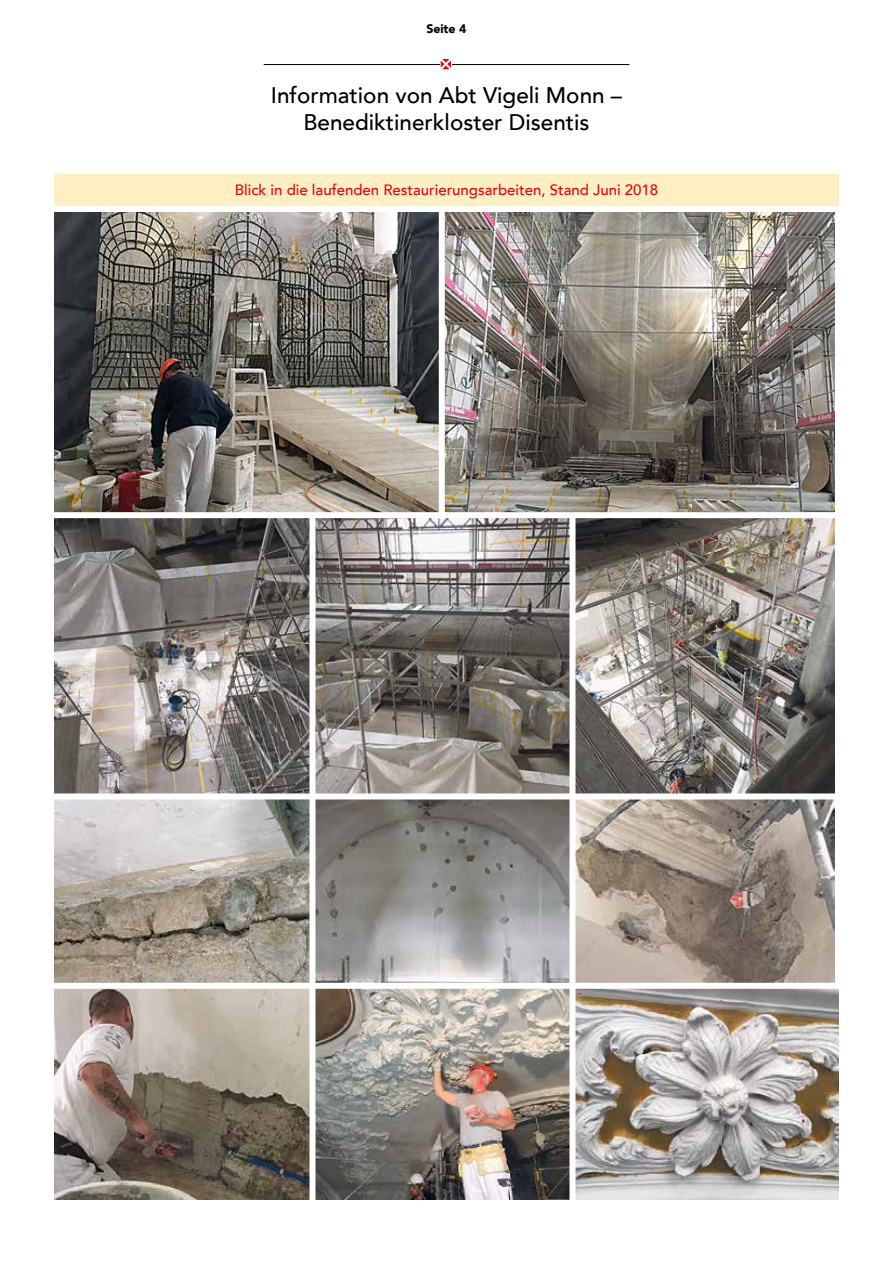
<style>
.page{position:relative;width:893px;height:1263px;background:#fff}
.page>*{position:absolute;margin:0;border:0;box-sizing:border-box;transform-origin:0 0}
.t1{font:22.5px/27px "KSD Avenir Medium";color:#000;text-align:center}
.t2{font:15px "KSD Avenir Medium";color:#e30613}
.t3{font:12.3px "KSD Avenir Black";letter-spacing:-.01em;color:#000}
</style>
<div class="page">
<img style="left:54px;top:518px;width:780px;height:275px">
<img style="left:54px;top:799px;width:255px;height:400px">
<img style="left:315px;top:799px;width:254px;height:400px">
<img style="left:575px;top:799px;width:259px;height:184px">
<img style="left:575px;top:989px;width:264px;height:210px">
<hr style="left:264px;top:64px;width:365px;height:1px;background:#000">
<svg style="left:440px;top:60px;width:10px;height:10px"></svg>
<svg style="left:441px;top:59px;width:10px;height:10px"></svg>
<img style="left:54px;top:213px;width:385px;height:299px">
<img style="left:445px;top:213px;width:389px;height:299px">
<div style="left:0;top:983px;width:893px;height:6px;background:#fff"></div>
<div style="left:439px;top:134px;width:6px;height:385px;background:#fff"></div>
<div style="left:309px;top:517px;width:6px;height:703px;background:#fff"></div>
<div style="left:569px;top:517px;width:6px;height:703px;background:#fff"></div>
<div style="left:54px;top:174px;width:785px;height:32px;background:#ffefc3"></div>
<p class="t3" style="left:427px;top:21px;width:41px">Seite 4</p>
<h1 class="t1" style="left:271px;top:82px;width:353px">Information von Abt Vigeli Monn –<br>Benediktinerkloster Disentis</h1>
<p class="t2" style="left:235px;top:181px;width:425px">Blick in die laufenden Restaurierungsarbeiten, Stand Juni 2018</p>
</div>
